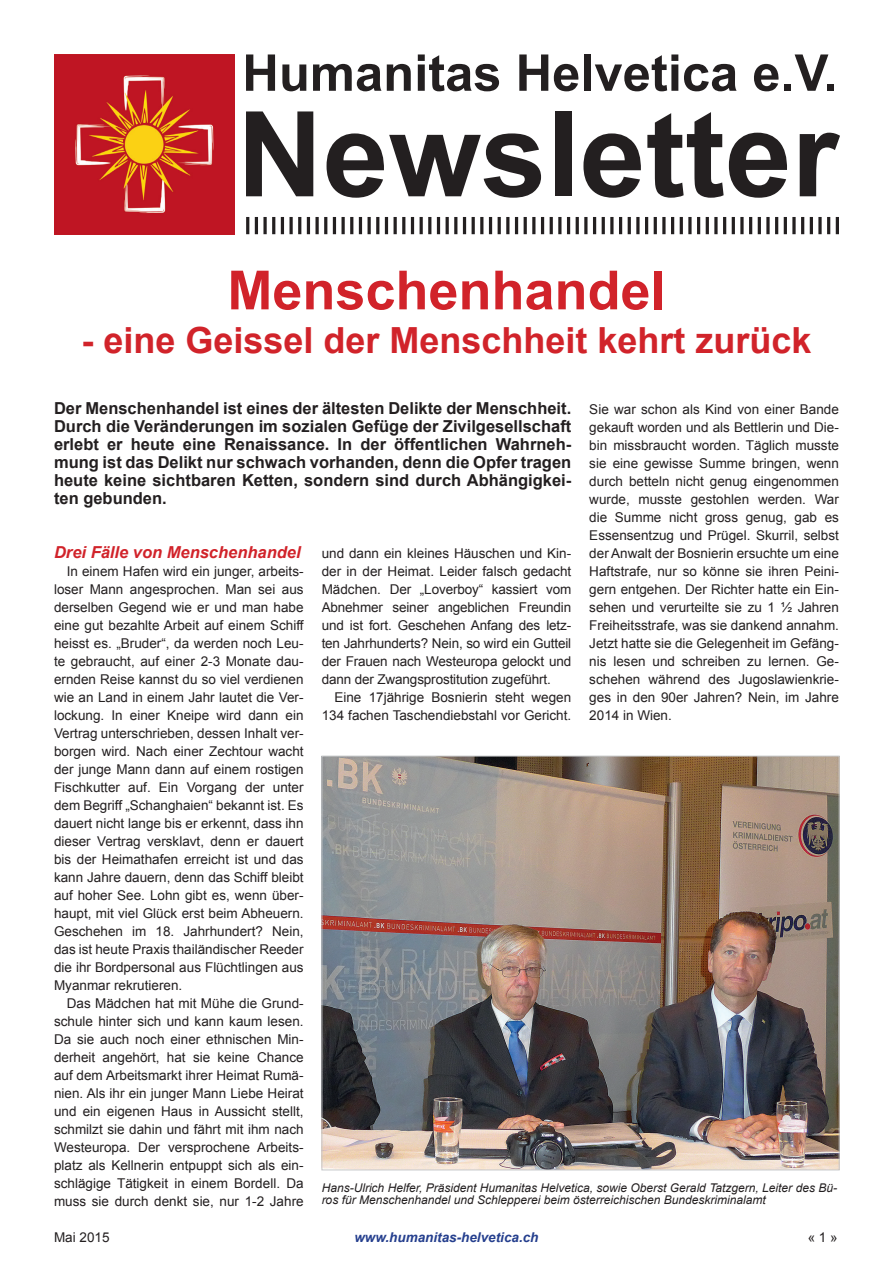
<style>
.page{position:relative;width:893px;height:1263px;background:#fff}
.page>*{position:absolute;margin:0;border:0;box-sizing:border-box;transform-origin:0 0}
.t1{font:700 118.5px "Arial";color:#231f20}
.Titel-1{font:700 54px "Arial";color:#d1232a}
.t2{font:700 50.7px "Arial";color:#231f20}
.Titel-1-2{font:700 36px "Arial";color:#d1232a}
.Lead{font:700 16.5px/18px "Arial";color:#231f20;text-align:justify}
.Untertitel{font:italic 700 16.5px "Arial";color:#d1232a}
.Fusszeilen-Text{font:13.5px/18px "Arial";color:#231f20;text-align:justify}
.Fusszeilen-Text-2{font:italic 700 13.5px "Arial";color:#253f8e}
.Legende{font:italic 12px/12px "Arial";color:#231f20}
.s1{font-size:120px}
</style>
<div class="page">
<img style="left:54px;top:54px;width:180px;height:180px">
<hr style="left:246px;top:217px;width:3px;height:17px;background:#231f20">
<hr style="left:255px;top:217px;width:3px;height:17px;background:#231f20">
<svg style="left:263px;top:217px;width:4px;height:17px"></svg>
<hr style="left:272px;top:217px;width:3px;height:17px;background:#231f20">
<hr style="left:281px;top:217px;width:3px;height:17px;background:#231f20">
<svg style="left:289px;top:217px;width:4px;height:17px"></svg>
<hr style="left:298px;top:217px;width:3px;height:17px;background:#231f20">
<hr style="left:307px;top:217px;width:3px;height:17px;background:#231f20">
<svg style="left:315px;top:217px;width:4px;height:17px"></svg>
<hr style="left:324px;top:217px;width:3px;height:17px;background:#231f20">
<hr style="left:333px;top:217px;width:3px;height:17px;background:#231f20">
<svg style="left:341px;top:217px;width:4px;height:17px"></svg>
<hr style="left:350px;top:217px;width:3px;height:17px;background:#231f20">
<hr style="left:359px;top:217px;width:3px;height:17px;background:#231f20">
<svg style="left:367px;top:217px;width:4px;height:17px"></svg>
<hr style="left:376px;top:217px;width:3px;height:17px;background:#231f20">
<hr style="left:385px;top:217px;width:3px;height:17px;background:#231f20">
<hr style="left:394px;top:217px;width:3px;height:17px;background:#231f20">
<hr style="left:402px;top:217px;width:3px;height:17px;background:#231f20">
<hr style="left:411px;top:217px;width:3px;height:17px;background:#231f20">
<hr style="left:420px;top:217px;width:3px;height:17px;background:#231f20">
<hr style="left:428px;top:217px;width:3px;height:17px;background:#231f20">
<hr style="left:437px;top:217px;width:3px;height:17px;background:#231f20">
<hr style="left:446px;top:217px;width:3px;height:17px;background:#231f20">
<hr style="left:454px;top:217px;width:3px;height:17px;background:#231f20">
<hr style="left:463px;top:217px;width:3px;height:17px;background:#231f20">
<hr style="left:472px;top:217px;width:3px;height:17px;background:#231f20">
<hr style="left:480px;top:217px;width:3px;height:17px;background:#231f20">
<hr style="left:489px;top:217px;width:3px;height:17px;background:#231f20">
<hr style="left:498px;top:217px;width:3px;height:17px;background:#231f20">
<hr style="left:506px;top:217px;width:3px;height:17px;background:#231f20">
<hr style="left:515px;top:217px;width:3px;height:17px;background:#231f20">
<hr style="left:524px;top:217px;width:3px;height:17px;background:#231f20">
<hr style="left:532px;top:217px;width:3px;height:17px;background:#231f20">
<hr style="left:541px;top:217px;width:3px;height:17px;background:#231f20">
<hr style="left:550px;top:217px;width:3px;height:17px;background:#231f20">
<hr style="left:558px;top:217px;width:3px;height:17px;background:#231f20">
<hr style="left:567px;top:217px;width:3px;height:17px;background:#231f20">
<hr style="left:576px;top:217px;width:3px;height:17px;background:#231f20">
<hr style="left:584px;top:217px;width:3px;height:17px;background:#231f20">
<hr style="left:593px;top:217px;width:3px;height:17px;background:#231f20">
<hr style="left:602px;top:217px;width:3px;height:17px;background:#231f20">
<hr style="left:610px;top:217px;width:3px;height:17px;background:#231f20">
<hr style="left:619px;top:217px;width:3px;height:17px;background:#231f20">
<hr style="left:628px;top:217px;width:3px;height:17px;background:#231f20">
<hr style="left:636px;top:217px;width:3px;height:17px;background:#231f20">
<hr style="left:645px;top:217px;width:3px;height:17px;background:#231f20">
<hr style="left:654px;top:217px;width:3px;height:17px;background:#231f20">
<svg style="left:662px;top:217px;width:4px;height:17px"></svg>
<hr style="left:671px;top:217px;width:3px;height:17px;background:#231f20">
<hr style="left:680px;top:217px;width:3px;height:17px;background:#231f20">
<svg style="left:688px;top:217px;width:4px;height:17px"></svg>
<hr style="left:697px;top:217px;width:3px;height:17px;background:#231f20">
<hr style="left:706px;top:217px;width:3px;height:17px;background:#231f20">
<svg style="left:714px;top:217px;width:4px;height:17px"></svg>
<hr style="left:723px;top:217px;width:3px;height:17px;background:#231f20">
<hr style="left:732px;top:217px;width:3px;height:17px;background:#231f20">
<svg style="left:740px;top:217px;width:4px;height:17px"></svg>
<hr style="left:749px;top:217px;width:3px;height:17px;background:#231f20">
<hr style="left:758px;top:217px;width:3px;height:17px;background:#231f20">
<svg style="left:766px;top:217px;width:4px;height:17px"></svg>
<hr style="left:775px;top:217px;width:3px;height:17px;background:#231f20">
<hr style="left:784px;top:217px;width:3px;height:17px;background:#231f20">
<svg style="left:792px;top:217px;width:4px;height:17px"></svg>
<hr style="left:801px;top:217px;width:3px;height:17px;background:#231f20">
<hr style="left:810px;top:217px;width:3px;height:17px;background:#231f20">
<svg style="left:818px;top:217px;width:4px;height:17px"></svg>
<hr style="left:827px;top:217px;width:3px;height:17px;background:#231f20">
<hr style="left:836px;top:217px;width:3px;height:17px;background:#231f20">
<img style="left:324px;top:758px;width:513px;height:410px">
<h3 class="t2" style="left:242px;top:39px;width:597px">Humanitas Helvetica e.V.</h3>
<h1 class="t1" style="left:237px;top:76px;width:603px">Newslet<span class="s1">ter</span></h1>
<p class="Titel-1" style="left:227px;top:254px;width:440px">Menschenhandel</p>
<p class="Titel-1-2" style="left:81px;top:316px;width:732px">- eine Geissel der Menschheit kehrt zurück</p>
<p class="Lead" style="left:54px;top:400px;width:519px">Der Menschenhandel ist eines der ältesten Delikte der Menschheit.<br>Durch die Veränderungen im sozialen Gefüge der Zivilgesellschaft erlebt er heute eine Renaissance. In der öffentlichen Wahrneh&shy;mung ist das Delikt nur schwach vorhanden, denn die Opfer tragen heute keine sichtbaren Ketten, sondern sind durch Abhängigkei&shy;ten gebunden.</p>
<p class="Fusszeilen-Text" style="left:589px;top:400px;width:251px">Sie war schon als Kind von einer Bande gekauft worden und als Bettlerin und Die&shy;bin missbraucht worden. Täglich musste sie eine gewisse Summe bringen, wenn durch betteln nicht genug eingenommen wurde, musste gestohlen werden. War die Summe nicht gross genug, gab es Essensentzug und Prügel. Skurril, selbst der Anwalt der Bosnierin ersuchte um eine Haftstrafe, nur so könne sie ihren Peini&shy;gern entgehen. Der Richter hatte ein Ein&shy;sehen und verurteilte sie zu 1 ½ Jahren Freiheitsstrafe, was sie dankend annahm.<br>Jetzt hatte sie die Gelegenheit im Gefäng&shy;nis lesen und schreiben zu lernen. Ge&shy;schehen während des Jugoslawienkrie&shy;ges in den 90er Jahren? Nein, im Jahre 2014 in Wien.</p>
<p class="Untertitel" style="left:54px;top:541px;width:248px">Drei Fälle von Menschenhandel</p>
<p class="Fusszeilen-Text" style="left:54px;top:562px;width:251px;text-indent:13px">In einem Hafen wird ein junger, arbeits&shy;loser Mann angesprochen. Man sei aus derselben Gegend wie er und man habe eine gut bezahlte Arbeit auf einem Schiff heisst es. „Bruder“, da werden noch Leu&shy;te gebraucht, auf einer 2-3 Monate dau&shy;ernden Reise kannst du so viel verdienen wie an Land in einem Jahr lautet die Ver&shy;lockung. In einer Kneipe wird dann ein Vertrag unterschrieben, dessen Inhalt ver&shy;borgen wird. Nach einer Zechtour wacht der junge Mann dann auf einem rostigen Fischkutter auf. Ein Vorgang der unter dem Begriff „Schanghaien“ bekannt ist. Es dauert nicht lange bis er erkennt, dass ihn dieser Vertrag versklavt, denn er dauert bis der Heimathafen erreicht ist und das kann Jahre dauern, denn das Schiff bleibt auf hoher See. Lohn gibt es, wenn über&shy;haupt, mit viel Glück erst beim Abheuern.<br>Geschehen im 18. Jahrhundert? Nein, das ist heute Praxis thailändischer Reeder die ihr Bordpersonal aus Flüchtlingen aus Myanmar rekrutieren.</p>
<p class="Fusszeilen-Text" style="left:54px;top:994px;width:251px;text-indent:13px">Das Mädchen hat mit Mühe die Grund&shy;schule hinter sich und kann kaum lesen.<br>Da sie auch noch einer ethnischen Min&shy;derheit angehört, hat sie keine Chance auf dem Arbeitsmarkt ihrer Heimat Rumä&shy;nien. Als ihr ein junger Mann Liebe Heirat und ein eigenen Haus in Aussicht stellt, schmilzt sie dahin und fährt mit ihm nach Westeuropa. Der versprochene Arbeits&shy;platz als Kellnerin entpuppt sich als ein&shy;schlägige Tätigkeit in einem Bordell. Da muss sie durch denkt sie, nur 1-2 Jahre</p>
<p class="Fusszeilen-Text" style="left:322px;top:544px;width:251px">und dann ein kleines Häuschen und Kin&shy;der in der Heimat. Leider falsch gedacht Mädchen. Der „Loverboy“ kassiert vom Abnehmer seiner angeblichen Freundin und ist fort. Geschehen Anfang des letz&shy;ten Jahrhunderts? Nein, so wird ein Gutteil der Frauen nach Westeuropa gelockt und dann der Zwangsprostitution zugeführt.</p>
<p class="Fusszeilen-Text" style="left:322px;top:688px;width:251px;text-align:right">Eine 17jährige Bosnierin steht wegen<br>134 fachen Taschendiebstahl vor Gericht.</p>
<p class="Legende" style="left:322px;top:1182px;width:517px">Hans-Ulrich Helfer, Präsident Humanitas Helvetica, sowie Oberst Gerald Tatzgern, Leiter des Bü&shy;ros für Menschenhandel und Schlepperei beim österreichischen Bundeskriminalamt</p>
<p class="Fusszeilen-Text" style="left:54px;top:1228px;width:57px">Mai 2015</p>
<p class="Fusszeilen-Text-2" style="left:354px;top:1228px;width:186px">www.humanitas-helvetica.ch</p>
<p class="Fusszeilen-Text" style="left:808px;top:1228px;width:32px">« 1 »</p>
</div>
